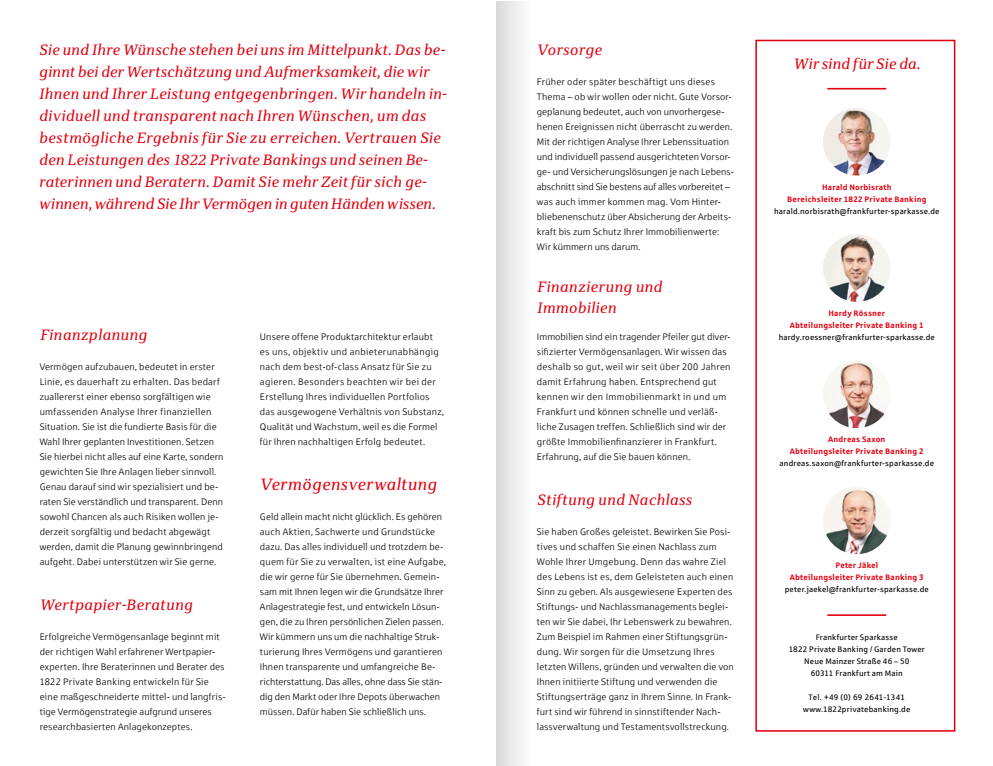
<style>
.page{position:relative;width:993px;height:766px;background:#fff}
.page>*{position:absolute;margin:0;border:0;box-sizing:border-box;transform-origin:0 0}
.t1{font:italic 16.4px "Sparkasse Serif";letter-spacing:.025em;color:#e3000f}
.t2{font:italic 15px/22px "Sparkasse Serif";letter-spacing:.02em;color:#e3000f}
.t3{font:9.5px/15px "Sparkasse Lt";letter-spacing:.015em;color:#000}
.t4{font:8px/12px "Sparkasse Rg";letter-spacing:.02em;color:#000;text-align:center}
.t5{font:700 8px/12px "Sparkasse Rg";letter-spacing:.025em;color:#e3000f;text-align:center}
</style>
<div class="page">
<div style="left:755px;top:40px;width:200px;height:691px;border:2px solid #e3000f"></div>
<hr style="left:827px;top:88px;width:58px;height:1px;background:#e3000f">
<hr style="left:827px;top:614px;width:58px;height:1px;background:#e3000f">
<img style="left:822px;top:234px;width:68px;height:68px;border-radius:34px">
<img style="left:822px;top:360px;width:68px;height:68px;border-radius:34px">
<img style="left:822px;top:486px;width:68px;height:68px;border-radius:34px">
<img style="left:822px;top:108px;width:68px;height:67px;border-radius:34px">
<div style="left:496px;top:1px;width:38px;height:764px;background:linear-gradient(to right,#d9d9d9,#fff)"></div>
<p class="t2" style="left:39px;top:39px;width:408px">Sie und Ihre Wünsche stehen bei uns im Mittelpunkt. Das be&shy;ginnt bei der Wertschätzung und Aufmerksamkeit, die wir Ihnen und Ihrer Leistung entgegenbringen. Wir handeln in&shy;dividuell und transparent nach Ihren Wünschen, um das bestmögliche Ergebnis für Sie zu erreichen. Vertrauen Sie den Leistungen des 1822 Private Bankings und seinen Be&shy;raterinnen und Beratern. Damit Sie mehr Zeit für sich ge&shy;winnen, während Sie Ihr Vermögen in guten Händen wissen.</p>
<h2 class="t2" style="left:536px;top:38px;width:66px">Vorsorge</h2>
<p class="t3" style="left:536px;top:74px;width:198px">Früher oder später beschäftigt uns dieses Thema – ob wir wollen oder nicht. Gute Vorsor&shy;geplanung bedeutet, auch von unvorhergese&shy;henen Ereignissen nicht überrascht zu werden.<br>Mit der richtigen Analyse Ihrer Lebenssituation und individuell passend ausgerichteten Vorsor&shy;ge- und Versicherungslösungen je nach Lebens&shy;abschnitt sind Sie bestens auf alles vorbereitet – was auch immer kommen mag. Vom Hinter&shy;bliebenenschutz über Absicherung der Arbeits&shy;kraft bis zum Schutz Ihrer Immobilienwerte:<br>Wir kümmern uns darum.</p>
<h2 class="t2" style="left:536px;top:276px;width:127px;line-height:21px">Finanzierung und<br>Immobilien</h2>
<p class="t3" style="left:536px;top:329px;width:195px">Immobilien sind ein tragender Pfeiler gut diver&shy;sifizierter Vermögensanlagen. Wir wissen das deshalb so gut, weil wir seit über 200 Jahren damit Erfahrung haben. Entsprechend gut kennen wir den Immobilienmarkt in und um Frankfurt und können schnelle und verläß&shy;liche Zusagen treffen. Schließlich sind wir der größte Immobilienfinanzierer in Frankfurt.<br>Erfahrung, auf die Sie bauen können.</p>
<h2 class="t2" style="left:536px;top:488px;width:156px">Stiftung und Nachlass</h2>
<p class="t3" style="left:536px;top:524px;width:198px">Sie haben Großes geleistet. Bewirken Sie Posi&shy;tives und schaffen Sie einen Nachlass zum Wohle Ihrer Umgebung. Denn das wahre Ziel des Lebens ist es, dem Geleisteten auch einen Sinn zu geben. Als ausgewiesene Experten des Stiftungs- und Nachlassmanagements beglei&shy;ten wir Sie dabei, Ihr Lebenswerk zu bewahren.<br>Zum Beispiel im Rahmen einer Stiftungsgrün&shy;dung. Wir sorgen für die Umsetzung Ihres letzten Willens, gründen und verwalten die von Ihnen initiierte Stiftung und verwenden die Stiftungserträge ganz in Ihrem Sinne. In Frank&shy;furt sind wir führend in sinnstiftender Nach&shy;lassverwaltung und Testamentsvollstreckung.</p>
<h2 class="t2" style="left:40px;top:323px;width:109px">Finanzplanung</h2>
<p class="t3" style="left:40px;top:359px;width:185px">Vermögen aufzubauen, bedeutet in erster Linie, es dauerhaft zu erhalten. Das bedarf zuallererst einer ebenso sorgfältigen wie umfassenden Analyse Ihrer finanziellen Situation. Sie ist die fundierte Basis für die Wahl Ihrer geplanten Investitionen. Setzen Sie hierbei nicht alles auf eine Karte, sondern gewichten Sie Ihre Anlagen lieber sinnvoll.<br>Genau darauf sind wir spezialisiert und be&shy;raten Sie verständlich und transparent. Denn sowohl Chancen als auch Risiken wollen je&shy;derzeit sorgfältig und bedacht abgewägt werden, damit die Planung gewinnbringend aufgeht. Dabei unterstützen wir Sie gerne.</p>
<h2 class="t2" style="left:40px;top:593px;width:154px">Wertpapier-Beratung</h2>
<p class="t3" style="left:40px;top:629px;width:187px">Erfolgreiche Vermögensanlage beginnt mit der richtigen Wahl erfahrener Wertpapier&shy;experten. Ihre Beraterinnen und Berater des 1822 Private Banking entwickeln für Sie eine maßgeschneiderte mittel- und langfris&shy;tige Vermögenstrategie aufgrund unseres researchbasierten Anlagekonzeptes.</p>
<p class="t3" style="left:260px;top:329px;width:185px">Unsere offene Produktarchitektur erlaubt es uns, objektiv und anbieterunabhängig nach dem best-of-class Ansatz für Sie zu agieren. Besonders beachten wir bei der Erstellung Ihres individuellen Portfolios das ausgewogene Verhältnis von Substanz, Qualität und Wachstum, weil es die Formel für Ihren nachhaltigen Erfolg bedeutet.</p>
<h1 class="t1" style="left:260px;top:474px;width:178px">Vermögensverwaltung</h1>
<p class="t3" style="left:260px;top:509px;width:187px">Geld allein macht nicht glücklich. Es gehören auch Aktien, Sachwerte und Grundstücke dazu. Das alles individuell und trotzdem be&shy;quem für Sie zu verwalten, ist eine Aufgabe, die wir gerne für Sie übernehmen. Gemein&shy;sam mit Ihnen legen wir die Grundsätze Ihrer Anlagestrategie fest, und entwickeln Lösun&shy;gen, die zu Ihren persönlichen Zielen passen.<br>Wir kümmern uns um die nachhaltige Struk&shy;turierung Ihres Vermögens und garantieren Ihnen transparente und umfangreiche Be&shy;richterstattung. Das alles, ohne dass Sie stän&shy;dig den Markt oder Ihre Depots überwachen müssen. Dafür haben Sie schließlich uns.</p>
<h2 class="t2" style="left:793px;top:53px;width:128px">Wir sind für Sie da.</h2>
<p class="t5" style="left:786px;top:180px;width:141px">Harald Norbisrath<br>Bereichsleiter 1822 Private Banking</p>
<p class="t4" style="left:773px;top:204px;width:167px">harald.norbisrath@frankfurter-sparkasse.de</p>
<p class="t5" style="left:789px;top:306px;width:135px">Hardy Rössner<br>Abteilungsleiter Private Banking 1</p>
<p class="t4" style="left:778px;top:330px;width:158px">hardy.roessner@frankfurter-sparkasse.de</p>
<p class="t5" style="left:789px;top:432px;width:135px">Andreas Saxon<br>Abteilungsleiter Private Banking 2</p>
<p class="t4" style="left:779px;top:456px;width:156px">andreas.saxon@frankfurter-sparkasse.de</p>
<p class="t5" style="left:789px;top:558px;width:135px">Peter Jäkel<br>Abteilungsleiter Private Banking 3</p>
<p class="t4" style="left:784px;top:582px;width:145px">peter.jaekel@frankfurter-sparkasse.de</p>
<p class="t4" style="left:788px;top:630px;width:138px">Frankfurter Sparkasse<br>1822 Private Banking / Garden Tower<br>Neue Mainzer Straße 46 – 50<br>60311 Frankfurt am Main</p>
<p class="t4" style="left:802px;top:690px;width:109px">Tel. +49 (0) 69 2641-1341 www.1822privatebanking.de</p>
</div>
